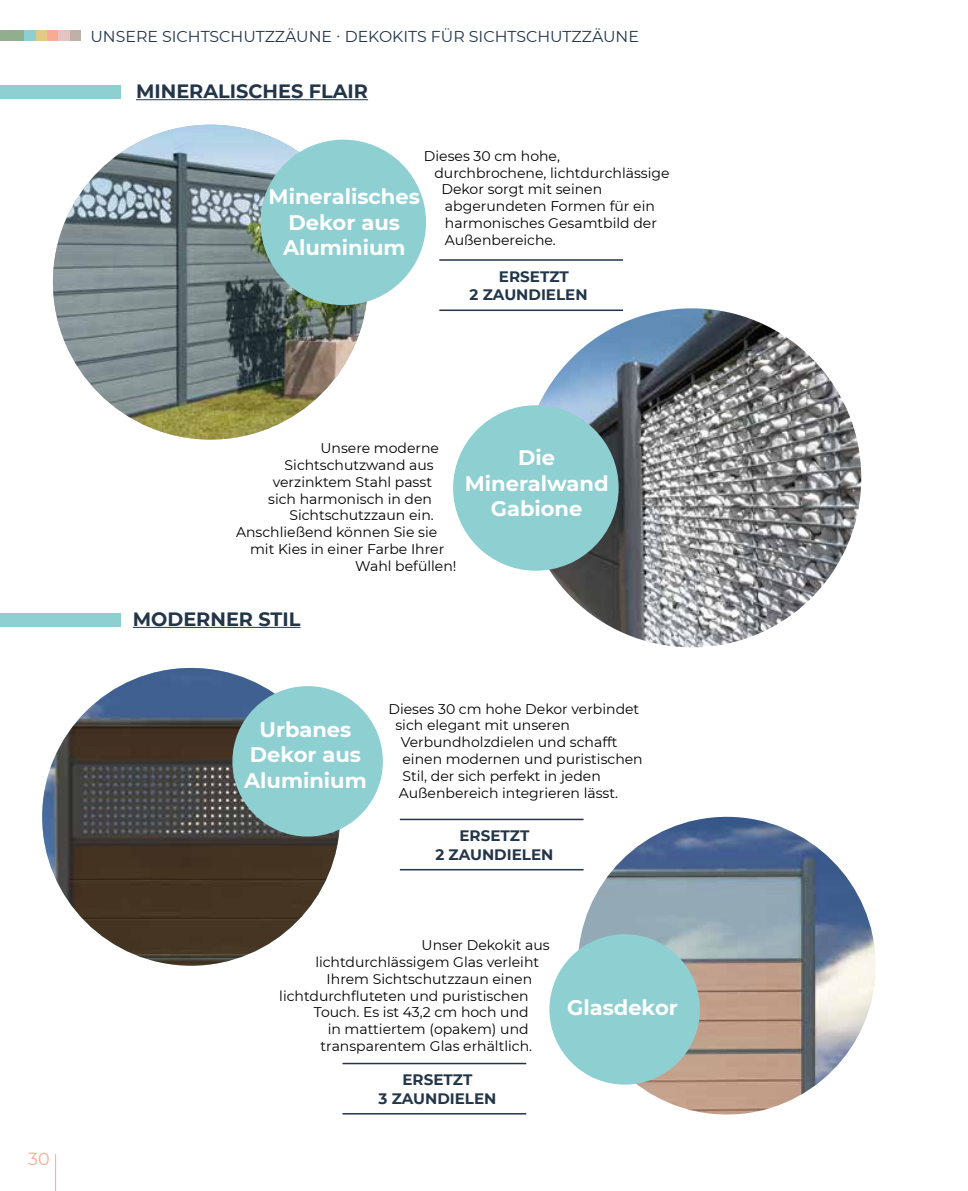
<style>
.page{position:relative;width:968px;height:1191px;background:#fff}
.page>*{position:absolute;margin:0;border:0;box-sizing:border-box;transform-origin:0 0}
.t1{font:700 21px/25.2px "Montserrat";color:#fff;text-align:center}
.t2{font:700 19.25px "Montserrat";color:#233549}
.t3{font:17.5px "Montserrat";color:#f6ab93}
.t4{font:15.75px "Montserrat";color:#233549}
.t5{font:700 15.05px/18.2px "Montserrat";color:#233549;text-align:center}
.t6{font:14px "Montserrat";color:#000}
</style>
<div class="page">
<hr style="left:55px;top:1154px;width:1px;height:37px;background:#f6ab93">
<div style="left:69px;top:30px;width:12px;height:11px;background:#bfb1a9"></div>
<div style="left:58px;top:30px;width:11px;height:11px;background:#e4c5c4"></div>
<div style="left:47px;top:30px;width:11px;height:11px;background:#f6ab93"></div>
<div style="left:35px;top:30px;width:12px;height:11px;background:#e3c986"></div>
<div style="left:24px;top:30px;width:11px;height:11px;background:#8ecfd2"></div>
<div style="left:0;top:30px;width:24px;height:11px;background:#91ae8f"></div>
<div style="left:0;top:614px;width:121px;height:13px;background:#8ecfd2"></div>
<div style="left:0;top:85px;width:121px;height:13px;background:#8ecfd2"></div>
<hr style="left:136px;top:99px;width:232px;height:1px;background:#233549">
<hr style="left:133px;top:627px;width:167px;height:1px;background:#233549">
<img style="left:53px;top:125px;width:315px;height:314px;border-radius:157px">
<img style="left:522px;top:308px;width:339px;height:339px;border-radius:169px">
<div style="left:260px;top:140px;width:166px;height:165px;background:#8ecfd2;border-radius:50%"></div>
<div style="left:453px;top:405px;width:165px;height:166px;background:#8ecfd2;border-radius:50%"></div>
<img style="left:42px;top:668px;width:298px;height:297px;border-radius:149px">
<img style="left:577px;top:817px;width:298px;height:297px;border-radius:149px">
<div style="left:232px;top:686px;width:151px;height:150px;background:#8ecfd2;border-radius:50%"></div>
<div style="left:549px;top:934px;width:150px;height:150px;background:#8ecfd2;border-radius:50%"></div>
<hr style="left:400px;top:818px;width:183px;height:2px;background:#233549">
<hr style="left:400px;top:869px;width:183px;height:1px;background:#233549">
<hr style="left:342px;top:1062px;width:184px;height:2px;background:#233549">
<hr style="left:342px;top:1113px;width:184px;height:1px;background:#233549">
<hr style="left:439px;top:259px;width:184px;height:2px;background:#233549">
<hr style="left:439px;top:309px;width:184px;height:2px;background:#233549">
<p class="t4" style="left:90px;top:25px;width:550px">UNSERE SICHTSCHUTZZÄUNE · DEKOKITS FÜR SICHTSCHUTZZÄUNE</p>
<h2 class="t2" style="left:136px;top:78px;width:233px">MINERALISCHES FLAIR</h2>
<p class="t6" style="left:424px;top:146px;width:138px">Dieses 30 cm hohe,</p>
<p class="t6" style="left:434px;top:163px;width:236px">durchbrochene, lichtdurchlässige</p>
<p class="t6" style="left:441px;top:180px;width:162px">Dekor sorgt mit seinen</p>
<p class="t6" style="left:445px;top:196px;width:211px">abgerundeten Formen für ein</p>
<p class="t6" style="left:445px;top:213px;width:213px">harmonisches Gesamtbild der</p>
<p class="t6" style="left:445px;top:230px;width:111px">Außenbereiche.</p>
<h1 class="t1" style="left:268px;top:183px;width:153px">Mineralisches<br>Dekor aus<br>Aluminium</h1>
<p class="t5" style="left:469px;top:267px;width:119px;text-align:left;text-indent:29px">ERSETZT<br>2 ZAUNDIELEN</p>
<p class="t3" style="left:28px;top:1146px;width:23px">30</p>
<p class="t6" style="left:320px;top:438px;width:120px">Unsere moderne</p>
<p class="t6" style="left:284px;top:455px;width:151px">Sichtschutzwand aus</p>
<p class="t6" style="left:273px;top:472px;width:161px">verzinktem Stahl passt</p>
<p class="t6" style="left:268px;top:489px;width:165px">sich harmonisch in den</p>
<p class="t6" style="left:289px;top:506px;width:144px">Sichtschutzzaun ein.</p>
<p class="t6" style="left:236px;top:522px;width:203px">Anschließend können Sie sie</p>
<p class="t6" style="left:250px;top:539px;width:196px">mit Kies in einer Farbe Ihrer</p>
<p class="t6" style="left:355px;top:556px;width:103px">Wahl befüllen!</p>
<h1 class="t1" style="left:464px;top:444px;width:145px">Die<br>Mineralwand<br>Gabione</h1>
<h2 class="t2" style="left:133px;top:605px;width:169px">MODERNER STIL</h2>
<h1 class="t1" style="left:244px;top:716px;width:124px">Urbanes<br>Dekor aus<br>Aluminium</h1>
<p class="t6" style="left:388px;top:699px;width:252px">Dieses 30 cm hohe Dekor verbindet</p>
<p class="t6" style="left:395px;top:716px;width:176px">sich elegant mit unseren</p>
<p class="t6" style="left:400px;top:732px;width:218px">Verbundholzdielen und schafft</p>
<p class="t6" style="left:402px;top:749px;width:242px">einen modernen und puristischen</p>
<p class="t6" style="left:402px;top:766px;width:200px">Stil, der sich perfekt in jeden</p>
<p class="t6" style="left:399px;top:783px;width:219px">Außenbereich integrieren lässt.</p>
<p class="t5" style="left:435px;top:826px;width:119px">ERSETZT<br>2 ZAUNDIELEN</p>
<p class="t6" style="left:421px;top:935px;width:130px">Unser Dekokit aus</p>
<p class="t6" style="left:315px;top:952px;width:225px">lichtdurchlässigem Glas verleiht</p>
<p class="t6" style="left:326px;top:969px;width:207px">Ihrem Sichtschutzzaun einen</p>
<p class="t6" style="left:279px;top:986px;width:251px">lichtdurchfluteten und puristischen</p>
<p class="t6" style="left:314px;top:1002px;width:216px">Touch. Es ist 43,2 cm hoch und</p>
<p class="t6" style="left:327px;top:1019px;width:202px">in mattiertem (opakem) und</p>
<p class="t6" style="left:320px;top:1036px;width:212px">transparentem Glas erhältlich.</p>
<p class="t5" style="left:378px;top:1070px;width:119px">ERSETZT<br>3 ZAUNDIELEN</p>
<h1 class="t1" style="left:567px;top:994px;width:112px">Glasdekor</h1>
</div>
